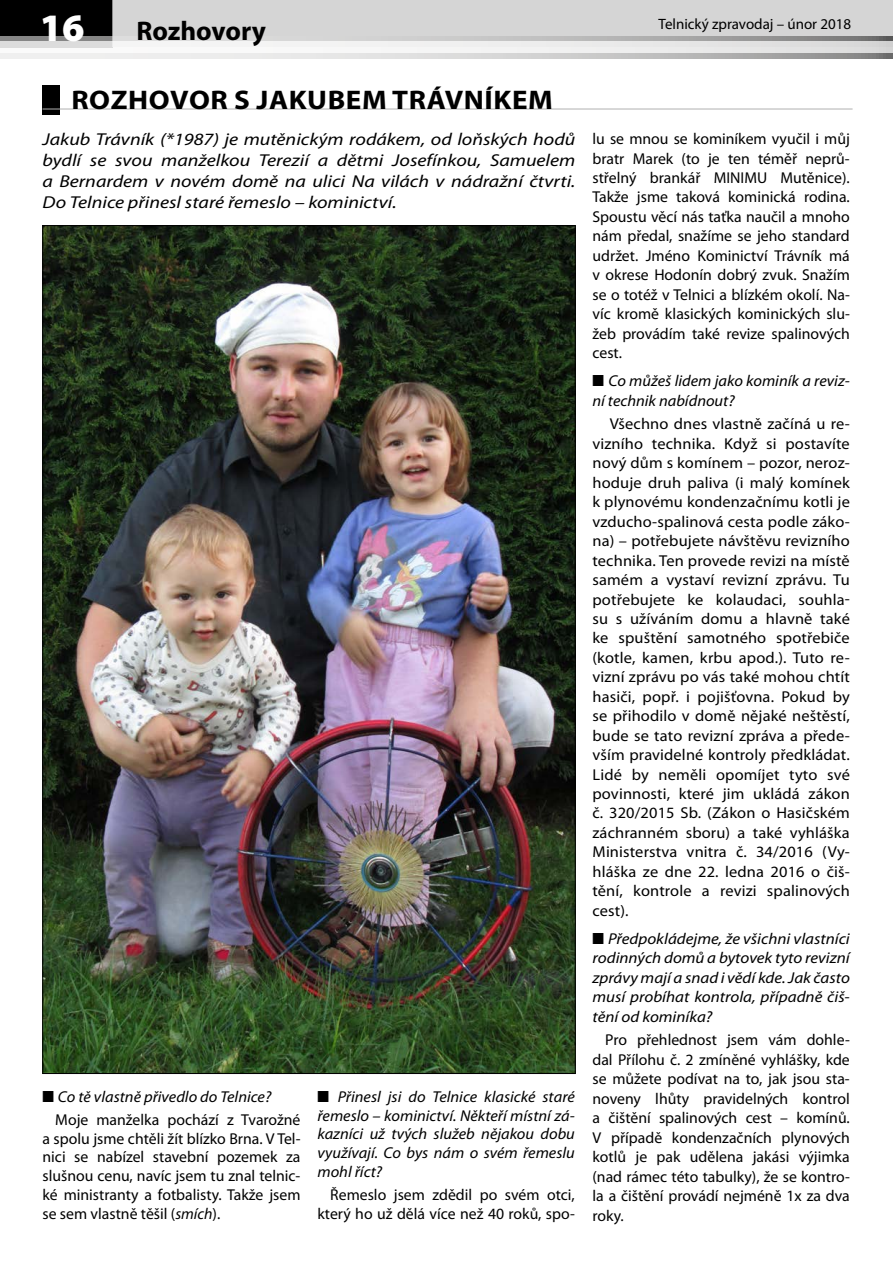
<style>
.page{position:relative;width:893px;height:1263px;background:#fff}
.page>*{position:absolute;margin:0;border:0;box-sizing:border-box;transform-origin:0 0}
.t1{font:900 39px "Myriad Pro";color:#fff}
.t2{font:700 27px "Myriad Pro";letter-spacing:.02em;color:#000;scale:1.08 1}
.t3{font:700 27px "Myriad Pro";color:#000}
.t4{font:italic 17.25px/21px "Myriad Pro";color:#000;text-align:justify;scale:1.16 1}
.t5{font:15.75px/19.5px "Myriad Pro";color:#000;text-align:justify}
.t6{font:15.75px/19.5px "Myriad Pro";color:#000;text-align:justify;scale:1.04 1}
.t7{font:italic 15.75px/18.8px "Myriad Pro";color:#000;scale:1.04 1}
.t8{font:italic 15.75px/19.5px "Myriad Pro";color:#000;text-align:justify;scale:1.08 1}
.t9{font:15px "Myriad Pro";color:#000}
.s1{font-style:normal}
.s2{font-style:italic}
</style>
<div class="page">
<div style="left:0;top:0;width:112px;height:47px;background:#000"></div>
<div style="left:112px;top:0;width:781px;height:47px;background:#d5d5d5"></div>
<svg style="left:0;top:37px;width:893px;height:21px"></svg>
<svg style="left:0;top:42px;width:893px;height:11px;fill:#f0f0f0"></svg>
<div style="left:43px;top:85px;width:17px;height:30px;background:#000"></div>
<hr style="left:43px;top:109px;width:810px;height:1px;background:#b1b1b0">
<img style="left:45px;top:227px;width:528px;height:845px">
<h1 class="t1" style="left:40px;top:1px;width:46px">16</h1>
<h2 class="t3" style="left:136px;top:14px;width:131px">Rozhovory</h2>
<h2 class="t2" style="left:72px;top:82px;width:447px">ROZHOVOR S JAKUBEM TRÁVNÍKEM</h2>
<p class="t4" style="left:43px;top:129px;width:461px">Jakub Trávník (*1987) je mutěnickým rodákem, od loňských hodů bydlí se svou manželkou Terezií a dětmi Josefínkou, Samuelem a Bernardem v novém domě na ulici Na vilách v nádražní čtvrti.<br>Do Telnice přinesl staré řemeslo – kominictví.</p>
<p class="t7" style="left:55px;top:1085px;width:237px;line-height:23px;text-indent:-13px">■ Co tě vlastně přivedlo do Telnice?<br><span class="s1">Moje manželka pochází z Tvarožné</span></p>
<p class="t5" style="left:43px;top:1129px;width:259px;line-height:18.8px">a spolu jsme chtěli žít blízko Brna. V Tel&shy;nici se nabízel stavební pozemek za slušnou cenu, navíc jsem tu znal telnic&shy;ké ministranty a fotbalisty. Takže jsem se sem vlastně těšil (<span class="s2">smích</span>).</p>
<p class="t7" style="left:317px;top:1087px;width:249px;text-align:justify">■ Přinesl jsi do Telnice klasické staré řemeslo – kominictví. Někteří místní zá&shy;kazníci už tvých služeb nějakou dobu využívají. Co bys nám o svém řemeslu mohl říct?</p>
<p class="t5" style="left:317px;top:1185px;width:259px;line-height:18.8px;text-align:right">Řemeslo jsem zdědil po svém otci, který ho už dělá více než 40 roků, spo-</p>
<p class="t9" style="left:659px;top:14px;width:194px">Telnický zpravodaj – únor 2018</p>
<p class="t5" style="left:592px;top:129px;width:259px">lu se mnou se kominíkem vyučil i můj bratr Marek (to je ten téměř neprů&shy;střelný brankář MINIMU Mutěnice).<br>Takže jsme taková kominická rodina.<br>Spoustu věcí nás taťka naučil a mnoho nám předal, snažíme se jeho standard udržet. Jméno Kominictví Trávník má v okrese Hodonín dobrý zvuk. Snažím se o totéž v Telnici a blízkém okolí. Na&shy;víc kromě klasických kominických slu&shy;žeb provádím také revize spalinových cest.</p>
<p class="t7" style="left:592px;top:371px;width:249px;line-height:19.5px">■ Co můžeš lidem jako kominík a reviz&shy;ní technik nabídnout?</p>
<p class="t6" style="left:592px;top:414px;width:249px;text-indent:17px">Všechno dnes vlastně začíná u re&shy;vizního technika. Když si postavíte nový dům s komínem – pozor, neroz&shy;hoduje druh paliva (i malý komínek k plynovému kondenzačnímu kotli je vzducho-spalinová cesta podle záko&shy;na) – potřebujete návštěvu revizního technika. Ten provede revizi na místě samém a vystaví revizní zprávu. Tu potřebujete ke kolaudaci, souhla&shy;su s užíváním domu a hlavně také ke spuštění samotného spotřebiče (kotle, kamen, krbu apod.). Tuto re&shy;vizní zprávu po vás také mohou chtít hasiči, popř. i pojišťovna. Pokud by se přihodilo v domě nějaké neštěstí, bude se tato revizní zpráva a přede&shy;vším pravidelné kontroly předkládat.<br>Lidé by neměli opomíjet tyto své povinnosti, které jim ukládá zákon č. 320/2015 Sb. (Zákon o Hasičském záchranném sboru) a také vyhláška Ministerstva vnitra č. 34/2016 (Vy&shy;hláška ze dne 22. ledna 2016 o čiš&shy;tění, kontrole a revizi spalinových cest).</p>
<p class="t8" style="left:592px;top:929px;width:240px">■ Předpokládejme, že všichni vlastníci rodinných domů a bytovek tyto revizní zprávy mají a snad i vědí kde. Jak často musí probíhat kontrola, případně čiš&shy;tění od kominíka?</p>
<p class="t5" style="left:592px;top:1030px;width:259px;text-indent:13px">Pro přehlednost jsem vám dohle&shy;dal Přílohu č. 2 zmíněné vyhlášky, kde se můžete podívat na to, jak jsou sta&shy;noveny lhůty pravidelných kontrol a čištění spalinových cest – komínů.<br>V případě kondenzačních plynových kotlů je pak udělena jakási výjimka (nad rámec této tabulky), že se kontro&shy;la a čištění provádí nejméně 1x za dva roky.</p>
</div>
